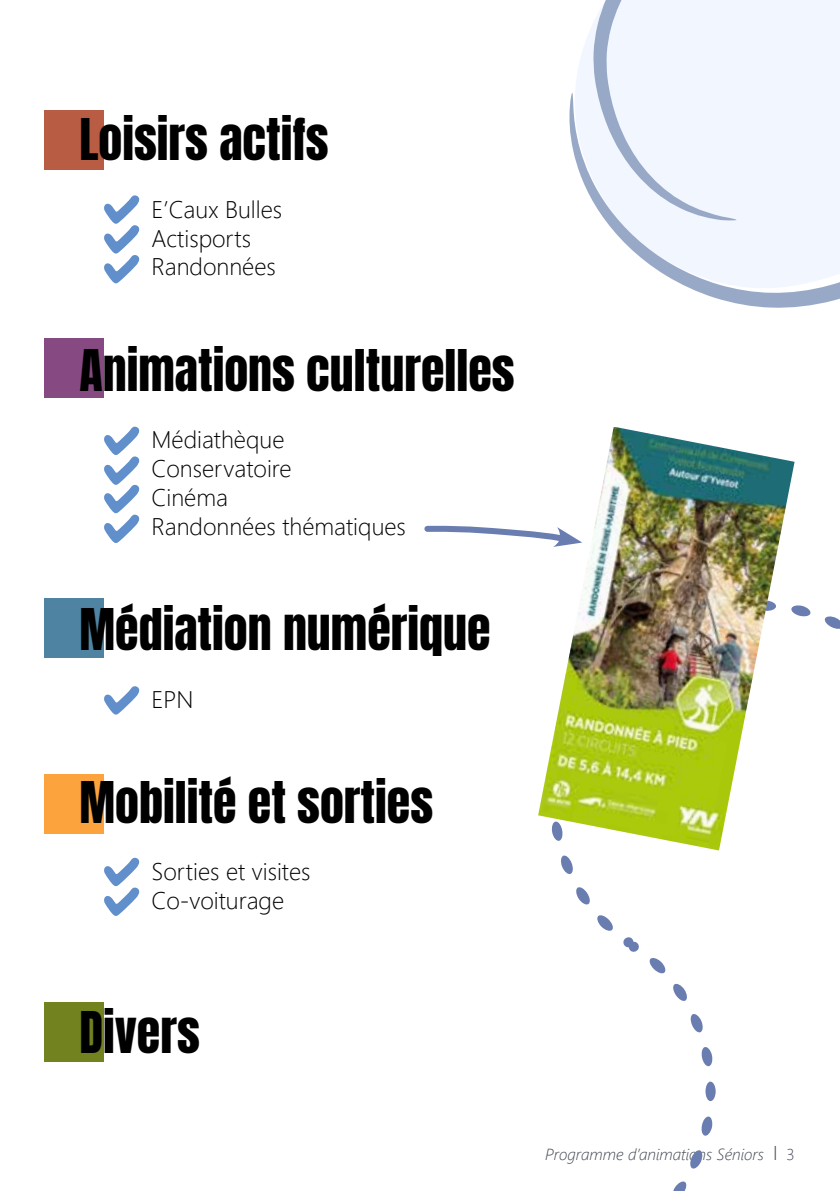
<style>
.page{position:relative;width:840px;height:1191px;background:#fff}
.page>*{position:absolute;margin:0;border:0;box-sizing:border-box;transform-origin:0 0}
.t1{font:48px "Anton";color:#000}
.t2{font:300 24px/28.8px "Segoe UI";color:#000}
.t3{font:italic 300 16px "Segoe UI";color:#404752}
.s1{font-style:normal;font-size:20px}
.s2{font-style:normal}
</style>
<div class="page">
<div style="left:44px;top:111px;width:60px;height:59px;background:#b85d43"></div>
<div style="left:44px;top:338px;width:60px;height:60px;background:#874981"></div>
<div style="left:44px;top:774px;width:60px;height:59px;background:#fca33d"></div>
<div style="left:44px;top:1002px;width:60px;height:60px;background:#71821e"></div>
<div style="left:44px;top:598px;width:60px;height:60px;background:#4e84a2"></div>
<svg style="left:569px;top:0;width:270px;height:308px;fill:#f2f7ff"></svg>
<svg style="left:104px;top:686px;width:36px;height:28px"></svg>
<svg style="left:104px;top:195px;width:36px;height:88px"></svg>
<svg style="left:104px;top:426px;width:36px;height:117px"></svg>
<svg style="left:104px;top:857px;width:36px;height:59px"></svg>
<svg style="left:824px;top:616px;width:15px;height:13px"></svg>
<svg style="left:794px;top:605px;width:16px;height:12px"></svg>
<svg style="left:561px;top:855px;width:12px;height:19px"></svg>
<svg style="left:576px;top:887px;width:14px;height:18px"></svg>
<svg style="left:597px;top:915px;width:16px;height:16px"></svg>
<img style="left:538px;top:427px;width:256px;height:423px">
<svg style="left:424px;top:523px;width:158px;height:24px"></svg>
<svg style="left:673px;top:1181px;width:13px;height:10px"></svg>
<svg style="left:690px;top:1150px;width:12px;height:19px"></svg>
<svg style="left:701px;top:1116px;width:11px;height:20px"></svg>
<div style="left:705px;top:1081px;width:10px;height:20px;background:#697db0;border-radius:50%"></div>
<svg style="left:701px;top:1047px;width:11px;height:19px"></svg>
<svg style="left:690px;top:1014px;width:13px;height:19px"></svg>
<svg style="left:673px;top:983px;width:14px;height:18px"></svg>
<svg style="left:649px;top:958px;width:17px;height:16px"></svg>
<svg style="left:623px;top:937px;width:16px;height:15px"></svg>
<h1 class="t1" style="left:79px;top:115px;width:251px">Loisirs actifs</h1>
<p class="t2" style="left:151px;top:192px;width:132px">E’Caux Bulles<br>Actisports<br>Randonnées</p>
<h1 class="t1" style="left:79px;top:346px;width:436px">Animations culturelles</h1>
<p class="t2" style="left:151px;top:423px;width:256px">Médiathèque<br>Conservatoire<br>Cinéma<br>Randonnées thématiques</p>
<h1 class="t1" style="left:79px;top:605px;width:412px">Médiation numérique</h1>
<p class="t2" style="left:151px;top:682px;width:44px">EPN</p>
<h1 class="t1" style="left:79px;top:778px;width:355px">Mobilité et sorties</h1>
<p class="t2" style="left:151px;top:855px;width:160px">Sorties et visites<br>Co-voiturage</p>
<h1 class="t1" style="left:79px;top:1008px;width:122px">Divers</h1>
<p class="t3" style="left:545px;top:1139px;width:251px">Programme d’animations Séniors <span class="s1">I</span> <span class="s2">3</span></p>
</div>
